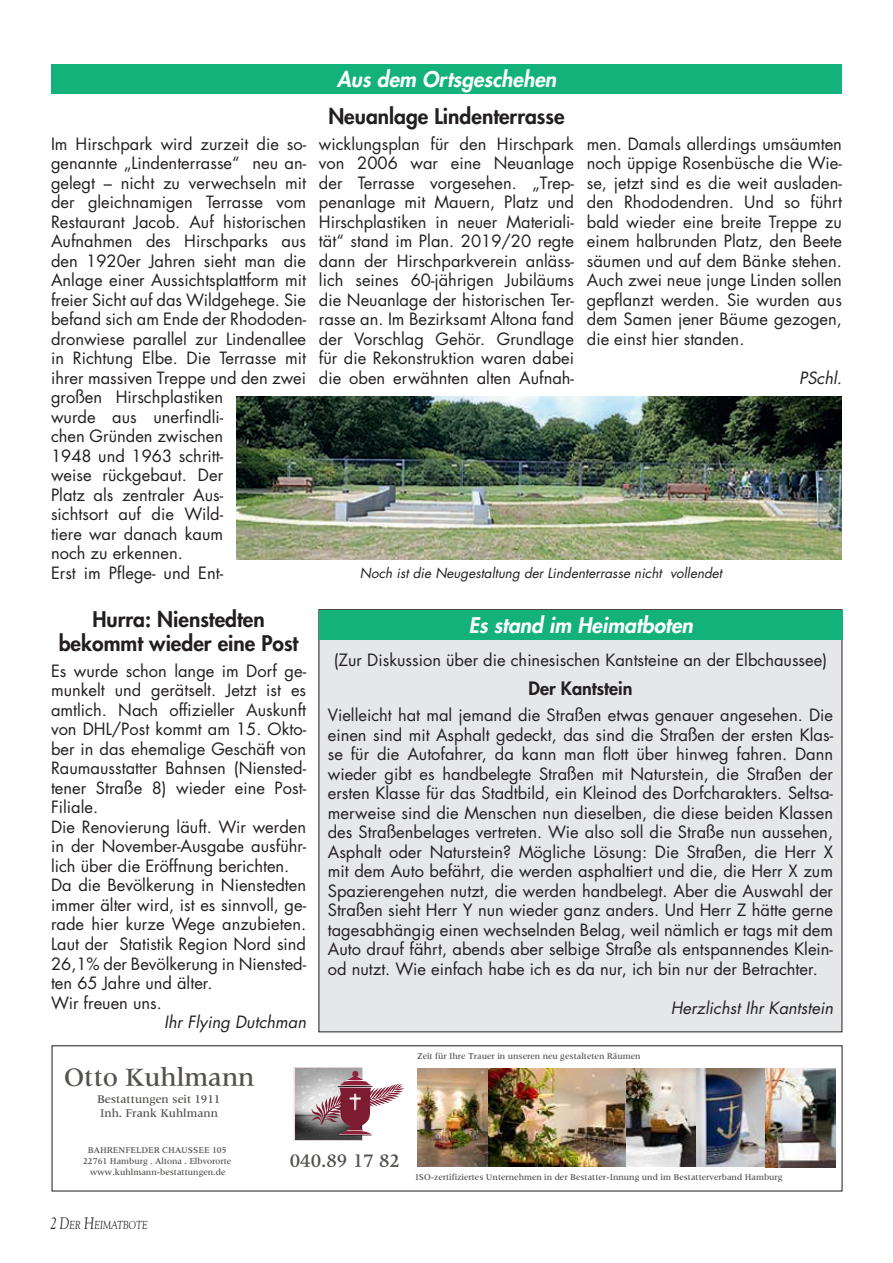
<style>
.page{position:relative;width:893px;height:1263px;background:#fff}
.page>*{position:absolute;margin:0;border:0;box-sizing:border-box;transform-origin:0 0}
.t1{font:27px "Latin 725 Md BT";color:#54524f}
.t2{font:800 21px/24px "Futura Std";color:#231f20;text-align:center}
.t3{font:italic 800 21px "Futura Std";color:#fff}
.t4{font:19.5px "Latin 725 Md BT";color:#54524f}
.t5{font:800 18px "Futura Std";color:#231f20}
.t6{font:16.5px/19.5px "Futura Std";color:#231f20;text-align:justify}
.t7{font:italic 16.5px "Futura Std";color:#231f20}
.t8{font:italic 13.5px "Futura Std";color:#231f20}
.t9{font:12px/13.5px "Latin 725 Md BT";color:#54524f}
.t10{font:italic 11.55px "Goudy Std";color:#231f20;scale:.8 1}
.t11{font:9px/11.1px "Latin 725 Md BT";color:#54524f;text-align:center}
.s1{font-size:16.5px}
</style>
<div class="page">
<div style="left:51px;top:64px;width:791px;height:30px;background:#13b27b"></div>
<svg style="left:294px;top:1068px;width:110px;height:73px"></svg>
<img style="left:417px;top:1068px;width:419px;height:99px">
<div style="left:319px;top:610px;width:523px;height:422px;background:#e6e7e9"></div>
<img style="left:236px;top:396px;width:606px;height:163px">
<div style="left:319px;top:610px;width:524px;height:29px;background:#13b27b"></div>
<p class="t3" style="left:337px;top:66px;width:221px">Aus dem Ortsgeschehen</p>
<p class="t2" style="left:328px;top:104px;width:238px">Neuanlage Lindenterrasse</p>
<p class="t6" style="left:51px;top:134px;width:257px;text-align:left">Im Hirschpark wird zurzeit die so&shy;genannte „Lindenterrasse“ neu an&shy;gelegt – nicht zu verwechseln mit der gleichnamigen Terrasse vom<br>Restaurant Jacob. Auf historischen<br>Aufnahmen des Hirschparks aus den 1920er Jahren sieht man die<br>Anlage einer Aussichtsplattform mit freier Sicht auf das Wildgehege. Sie befand sich am Ende der Rhododen&shy;dronwiese parallel zur Lindenallee in Richtung Elbe. Die Terrasse mit ihrer massiven Treppe und den zwei großen Hirschplastiken<br>wurde aus unerfindli-<br>chen Gründen zwischen<br>1948 und 1963 schritt-<br>weise rückgebaut. Der<br>Platz als zentraler Aus-<br>sichtsort auf die Wild-<br>tiere war danach kaum<br>noch zu erkennen.<br>Erst im Pflege- und Ent-</p>
<p class="t6" style="left:319px;top:134px;width:257px">wicklungsplan für den Hirschpark von 2006 war eine Neuanlage der Terrasse vorgesehen. „Trep&shy;penanlage mit Mauern, Platz und Hirschplastiken in neuer Materiali&shy;tät“ stand im Plan. 2019/20 regte dann der Hirschparkverein anläss&shy;lich seines 60-jährigen Jubiläums die Neuanlage der historischen Ter&shy;rasse an. Im Bezirksamt Altona fand der Vorschlag Gehör. Grundlage für die Rekonstruktion waren dabei die oben erwähnten alten Aufnah-</p>
<p class="t6" style="left:587px;top:134px;width:257px">men. Damals allerdings umsäumten noch üppige Rosenbüsche die Wie&shy;se, jetzt sind es die weit ausladen&shy;den Rhododendren. Und so führt bald wieder eine breite Treppe zu einem halbrunden Platz, den Beete säumen und auf dem Bänke stehen.<br>Auch zwei neue junge Linden sollen gepflanzt werden. Sie wurden aus dem Samen jener Bäume gezogen, die einst hier standen.</p>
<p class="t7" style="left:799px;top:367px;width:44px">PSchl.</p>
<p class="t8" style="left:360px;top:565px;width:364px">Noch ist die Neugestaltung der Lindenterrasse nicht vollendet</p>
<p class="t3" style="left:469px;top:612px;width:226px">Es stand im Heimatboten</p>
<p class="t2" style="left:59px;top:607px;width:241px">Hurra: Nienstedten bekommt wieder eine Post</p>
<p class="t6" style="left:51px;top:661px;width:257px;text-align:left">Es wurde schon lange im Dorf ge&shy;munkelt und gerätselt. Jetzt ist es amtlich. Nach offizieller Auskunft von DHL/Post kommt am 15. Okto&shy;ber in das ehemalige Geschäft von<br>Raumausstatter Bahnsen (Niensted&shy;tener Straße 8) wieder eine Post-<br>Filiale.<br>Die Renovierung läuft. Wir werden in der November-Ausgabe ausführ&shy;lich über die Eröffnung berichten.<br>Da die Bevölkerung in Nienstedten immer älter wird, ist es sinnvoll, ge&shy;rade hier kurze Wege anzubieten.<br>Laut der Statistik Region Nord sind<br>26,1% der Bevölkerung in Niensted&shy;ten 65 Jahre und älter.<br>Wir freuen uns.</p>
<p class="t7" style="left:164px;top:1011px;width:143px">Ihr Flying Dutchman</p>
<p class="t6" style="left:334px;top:650px;width:495px">(Zur Diskussion über die chinesischen Kantsteine an der Elbchaussee)</p>
<p class="t5" style="left:528px;top:677px;width:106px">Der Kantstein</p>
<p class="t6" style="left:328px;top:706px;width:507px">Vielleicht hat mal jemand die Straßen etwas genauer angesehen. Die einen sind mit Asphalt gedeckt, das sind die Straßen der ersten Klas&shy;se für die Autofahrer, da kann man flott über hinweg fahren. Dann wieder gibt es handbelegte Straßen mit Naturstein, die Straßen der ersten Klasse für das Stadtbild, ein Kleinod des Dorfcharakters. Seltsa&shy;merweise sind die Menschen nun dieselben, die diese beiden Klassen des Straßenbelages vertreten. Wie also soll die Straße nun aussehen, Asphalt oder Naturstein? Mögliche Lösung: Die Straßen, die Herr X mit dem Auto befährt, die werden asphaltiert und die, die Herr X zum Spazierengehen nutzt, die werden handbelegt. Aber die Auswahl der Straßen sieht Herr Y nun wieder ganz anders. Und Herr Z hätte gerne tagesabhängig einen wechselnden Belag, weil nämlich er tags mit dem Auto drauf fährt, abends aber selbige Straße als entspannendes Klein&shy;od nutzt. Wie einfach habe ich es da nur, ich bin nur der Betrachter.</p>
<p class="t7" style="left:671px;top:997px;width:164px">Herzlichst Ihr Kantstein</p>
<h1 class="t1" style="left:64px;top:1059px;width:192px">Otto Kuhlmann</h1>
<p class="t9" style="left:97px;top:1093px;width:125px">Bestattungen seit 1911<br>Inh. Frank Kuhlmann</p>
<p class="t11" style="left:83px;top:1145px;width:150px">BAHRENFELDER CHAUSSEE 105<br>22761 Hamburg . Altona . Elbvororte www.kuhlmann-bestattungen.de</p>
<p class="t10" style="left:50px;top:1217px;width:124px"><span class="s1">2</span> <span class="s1">D</span>ER <span class="s1">H</span>EIMATBOTE</p>
<p class="t11" style="left:417px;top:1052px;width:225px">Zeit für Ihre Trauer in unseren neu gestalteten Räumen</p>
<p class="t4" style="left:290px;top:1147px;width:112px">040.89 17 82</p>
<p class="t11" style="left:416px;top:1172px;width:369px">ISO-zertifiziertes Unternehmen in der Bestatter-Innung und im Bestatterverband Hamburg</p>
</div>
